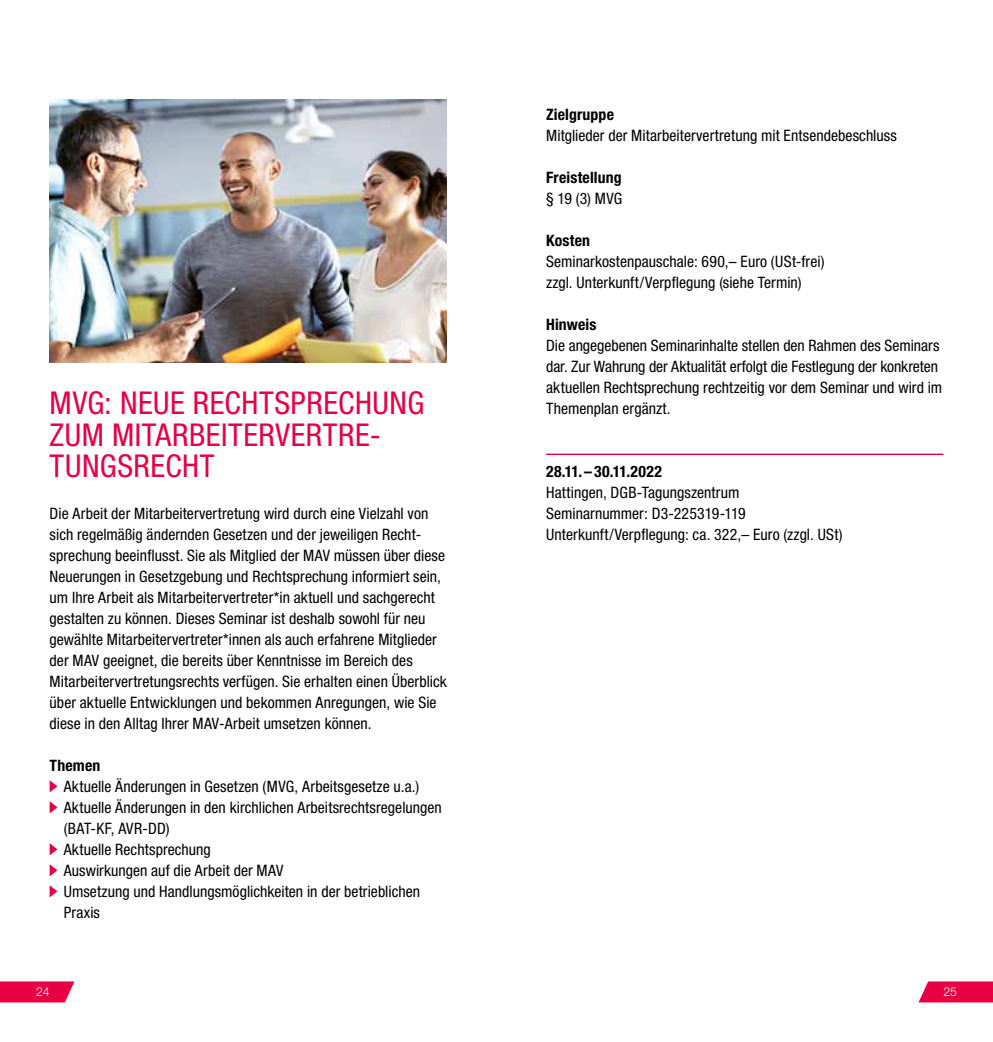
<style>
.page{position:relative;width:993px;height:1042px;background:#fff}
.page>*{position:absolute;margin:0;border:0;box-sizing:border-box;transform-origin:0 0}
.t1{font:condensed 31.5px/31.5px "Helvetica Neue LT Std";letter-spacing:.015em;color:#e70044}
.t2{font:condensed 15.75px/21px "Helvetica Neue LT Std";color:#000}
.t3{font:700 condensed 15.75px "Helvetica Neue LT Std";letter-spacing:.01em;color:#000}
.t4{font:300 12.25px "Helvetica Neue LT Std";color:#fff}
</style>
<div class="page">
<svg style="left:50px;top:780px;width:7px;height:12px"></svg>
<svg style="left:50px;top:801px;width:7px;height:12px"></svg>
<svg style="left:50px;top:843px;width:7px;height:12px"></svg>
<svg style="left:50px;top:864px;width:7px;height:12px"></svg>
<svg style="left:50px;top:885px;width:7px;height:12px"></svg>
<hr style="left:546px;top:453px;width:397px;height:2px;background:#e70044">
<img style="left:50px;top:99px;width:396px;height:263px">
<svg style="left:0;top:981px;width:74px;height:21px;background:#e81352"></svg>
<svg style="left:918px;top:981px;width:74px;height:21px;background:#e91755"></svg>
<h1 class="t1" style="left:50px;top:387px;width:376px">MVG: NEUE RECHTSPRECHUNG<br>ZUM MITARBEITERVERTRE-<br>TUNGSRECHT</h1>
<p class="t2" style="left:50px;top:503px;width:398px">Die Arbeit der Mitarbeitervertretung wird durch eine Vielzahl von sich regelmäßig ändernden Gesetzen und der jeweiligen Recht&shy;sprechung beeinflusst. Sie als Mitglied der MAV müssen über diese Neuerungen in Gesetzgebung und Rechtsprechung informiert sein, um Ihre Arbeit als Mitarbeitervertreter*in aktuell und sachgerecht gestalten zu können. Dieses Seminar ist deshalb sowohl für neu gewählte Mitarbeitervertreter*innen als auch erfahrene Mitglieder der MAV geeignet, die bereits über Kenntnisse im Bereich des Mitarbeitervertretungsrechts verfügen. Sie erhalten einen Überblick über aktuelle Entwicklungen und bekommen Anregungen, wie Sie diese in den Alltag Ihrer MAV-Arbeit umsetzen können.</p>
<p class="t3" style="left:50px;top:756px;width:52px">Themen</p>
<p class="t2" style="left:64px;top:776px;width:379px">Aktuelle Änderungen in Gesetzen (MVG, Arbeitsgesetze u.a.)<br>Aktuelle Änderungen in den kirchlichen Arbeitsrechtsregelungen (BAT-KF, AVR-DD)<br>Aktuelle Rechtsprechung<br>Auswirkungen auf die Arbeit der MAV<br>Umsetzung und Handlungsmöglichkeiten in der betrieblichen Praxis</p>
<p class="t3" style="left:546px;top:105px;width:69px">Zielgruppe</p>
<p class="t2" style="left:546px;top:125px;width:352px">Mitglieder der Mitarbeitervertretung mit Entsendebeschluss</p>
<p class="t3" style="left:546px;top:168px;width:77px">Freistellung</p>
<p class="t2" style="left:546px;top:188px;width:78px">§ 19 (3) MVG</p>
<p class="t3" style="left:546px;top:231px;width:45px">Kosten</p>
<p class="t2" style="left:546px;top:251px;width:280px">Seminarkostenpauschale: 690,– Euro (USt-frei) zzgl. Unterkunft/Verpflegung (siehe Termin)</p>
<p class="t3" style="left:546px;top:315px;width:52px">Hinweis</p>
<p class="t2" style="left:546px;top:335px;width:397px">Die angegebenen Seminarinhalte stellen den Rahmen des Seminars dar. Zur Wahrung der Aktualität erfolgt die Festlegung der konkreten aktuellen Rechtsprechung rechtzeitig vor dem Seminar und wird im Themenplan ergänzt.</p>
<p class="t3" style="left:546px;top:462px;width:117px">28.11.–30.11.2022</p>
<p class="t2" style="left:546px;top:482px;width:298px">Hattingen, DGB-Tagungszentrum<br>Seminarnummer: D3-225319-119<br>Unterkunft/Verpflegung: ca. 322,– Euro (zzgl. USt)</p>
<p class="t4" style="left:36px;top:984px;width:15px">24</p>
<p class="t4" style="left:943px;top:984px;width:15px">25</p>
</div>
